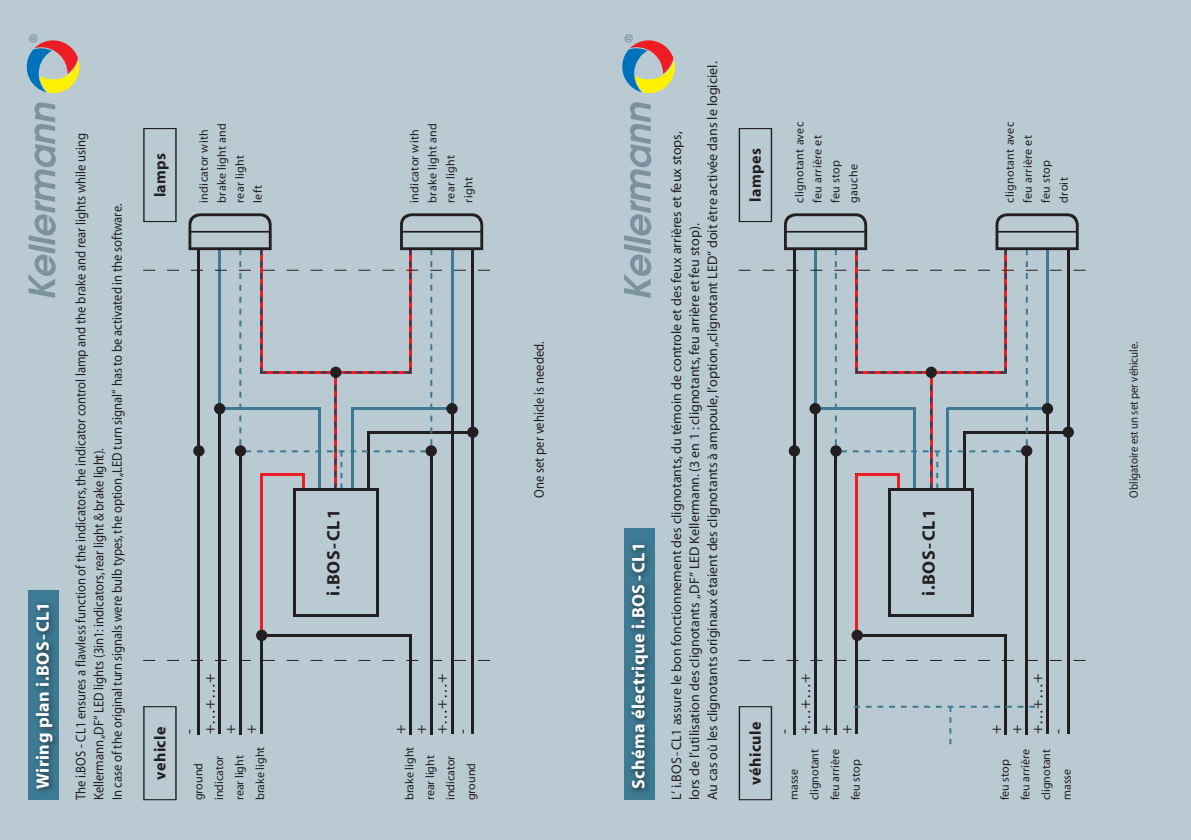
<style>
.page{position:relative;width:1191px;height:840px;background:#fff}
.page>*{position:absolute;margin:0;border:0;box-sizing:border-box;transform-origin:0 0}
.t1{font:700 18px "Myriad";letter-spacing:.025em;color:#fff}
.t2{font:700 18px "Myriad";letter-spacing:.025em;color:#231f20}
.t3{font:16px/20.8px "Myriad";color:#231f20}
.t4{font:700 16px "Myriad";letter-spacing:.025em;color:#231f20}
.t5{font:14px/18px "Myriad";color:#231f20}
.t6{font:14px/18px "Myriad";color:#231f20;scale:.9 1}
.t7{font:12px/18px "Myriad";letter-spacing:.025em;color:#231f20}
.t8{font:12px/20.6px "Myriad";color:#231f20}
.t9{font:12px "Myriad";color:#231f20;scale:.9 1}
</style>
<div class="page">
<div style="left:0;top:0;width:595px;height:839px;background:#bacad2"></div>
<div style="left:28px;top:590px;width:31px;height:209px;background:#3c7b93"></div>
<div style="left:32px;top:599px;width:28px;height:195px;background:#231f20;opacity:.75"></div>
<hr style="left:409px;top:634px;width:2px;height:99px;background:#231f20">
<hr style="left:451px;top:408px;width:2px;height:325px;background:#231f20">
<hr style="left:430px;top:450px;width:2px;height:283px;background:#231f20">
<hr style="left:471px;top:248px;width:3px;height:485px;background:#231f20">
<hr style="left:198px;top:249px;width:2px;height:484px;background:#231f20">
<hr style="left:239px;top:450px;width:3px;height:283px;background:#231f20">
<hr style="left:218px;top:408px;width:3px;height:325px;background:#231f20">
<hr style="left:260px;top:473px;width:2px;height:260px;background:#231f20">
<hr style="left:260px;top:473px;width:2px;height:163px;background:#ee1d23">
<div style="left:256px;top:629px;width:11px;height:11px;background:#231f20;border-radius:50%"></div>
<hr style="left:262px;top:634px;width:148px;height:2px;background:#231f20">
<svg style="left:143px;top:706px;width:34px;height:93px"></svg>
<svg style="left:29px;top:102px;width:27px;height:196px"></svg>
<svg style="left:26px;top:34px;width:54px;height:60px"></svg>
<div style="left:595px;top:0;width:596px;height:839px;background:#bacad2"></div>
<div style="left:624px;top:528px;width:30px;height:271px;background:#3c7b93"></div>
<div style="left:627px;top:540px;width:28px;height:255px;background:#231f20;opacity:.75"></div>
<hr style="left:1004px;top:634px;width:3px;height:99px;background:#231f20">
<hr style="left:1046px;top:408px;width:2px;height:325px;background:#231f20">
<hr style="left:1025px;top:450px;width:2px;height:283px;background:#231f20">
<hr style="left:1067px;top:248px;width:2px;height:485px;background:#231f20">
<hr style="left:793px;top:249px;width:2px;height:484px;background:#231f20">
<hr style="left:835px;top:450px;width:2px;height:283px;background:#231f20">
<hr style="left:814px;top:408px;width:2px;height:325px;background:#231f20">
<hr style="left:855px;top:473px;width:3px;height:260px;background:#231f20">
<hr style="left:855px;top:473px;width:3px;height:163px;background:#ee1d23">
<div style="left:851px;top:629px;width:12px;height:11px;background:#231f20;border-radius:50%"></div>
<hr style="left:858px;top:634px;width:147px;height:2px;background:#231f20">
<svg style="left:738px;top:706px;width:34px;height:93px"></svg>
<svg style="left:624px;top:102px;width:27px;height:196px"></svg>
<svg style="left:622px;top:34px;width:53px;height:60px"></svg>
<svg style="left:854px;top:705px;width:181px;height:38px"></svg>
<svg style="left:738px;top:128px;width:347px;height:361px"></svg>
<div style="left:830px;top:445px;width:11px;height:11px;background:#231f20;border-radius:50%"></div>
<div style="left:1021px;top:445px;width:11px;height:11px;background:#231f20;border-radius:50%"></div>
<div style="left:888px;top:487px;width:86px;height:129px;background:#231f20"></div>
<div style="left:891px;top:491px;width:80px;height:122px;background:#bacad2"></div>
<svg style="left:143px;top:128px;width:347px;height:361px"></svg>
<div style="left:425px;top:445px;width:12px;height:11px;background:#231f20;border-radius:50%"></div>
<div style="left:235px;top:445px;width:11px;height:11px;background:#231f20;border-radius:50%"></div>
<svg style="left:293px;top:487px;width:85px;height:129px"></svg>
<div style="left:296px;top:491px;width:79px;height:122px;background:#bacad2"></div>
<p class="t1" style="left:34px;top:788px;width:189px;rotate:-90deg">Wiring plan i.BOS-CL1</p>
<p class="t6" style="left:73px;top:799px;width:742px;rotate:-90deg">The i.BOS - CL1 ensures a flawless function of the indicators, the indicator control lamp and the brake and rear lights while using<br>Kellermann „DF“ LED lights (3in1: indicators, rear light &amp; brake light).<br>In case of the original turn signals were bulb types, the option „LED turn signal“ has to be activated in the software.</p>
<p class="t4" style="left:152px;top:197px;width:46px;rotate:-90deg">lamps</p>
<p class="t4" style="left:152px;top:779px;width:54px;rotate:-90deg">vehicle</p>
<p class="t5" style="left:668px;top:799px;width:739px;rotate:-90deg">L‘ i.BOS-CL1 assure le bon fonctionnement des clignotants, du témoin de controle et des feux arrières et feux stops,<br>lors de l’utilisation des clignotants „DF“ LED Kellermann. (3 en 1 : clignotants, feu arrière et feu stop).<br>Au cas où les clignotants originaux étaient des clignotants à ampoule, l’option „clignotant LED“ doit être activée dans le logiciel.</p>
<p class="t7" style="left:791px;top:202px;width:82px;rotate:-90deg">clignotant avec feu arrière et feu stop gauche</p>
<p class="t7" style="left:1001px;top:202px;width:82px;rotate:-90deg">clignotant avec feu arrière et feu stop<br>droit</p>
<p class="t7" style="left:195px;top:202px;width:81px;rotate:-90deg">indicator with brake light and rear light<br>left</p>
<p class="t7" style="left:406px;top:202px;width:81px;rotate:-90deg">indicator with brake light and rear light<br>right</p>
<p class="t4" style="left:747px;top:202px;width:55px;rotate:-90deg">lampes</p>
<p class="t6" style="left:531px;top:497px;width:175px;rotate:-90deg">One set per vehicle is needed.</p>
<p class="t2" style="left:324px;top:595px;width:88px;rotate:-90deg">i.BOS-CL1</p>
<p class="t2" style="left:919px;top:595px;width:88px;rotate:-90deg">i.BOS-CL1</p>
<p class="t1" style="left:629px;top:788px;width:248px;rotate:-90deg">Schéma électrique i.BOS - CL1</p>
<p class="t3" style="left:774px;top:733px;width:62px;rotate:-90deg">- +…+…+ +<br>+</p>
<p class="t3" style="left:986px;top:733px;width:62px;rotate:-90deg">+<br>+ +…+…+ -</p>
<p class="t8" style="left:784px;top:799px;width:53px;rotate:-90deg">masse clignotant feu arrière feu stop</p>
<p class="t8" style="left:995px;top:799px;width:53px;rotate:-90deg">feu stop feu arrière clignotant masse</p>
<p class="t3" style="left:179px;top:733px;width:62px;rotate:-90deg">- +…+…+ +<br>+</p>
<p class="t3" style="left:390px;top:733px;width:62px;rotate:-90deg">+<br>+ +…+…+ -</p>
<p class="t8" style="left:189px;top:799px;width:55px;rotate:-90deg">ground indicator rear light brake light</p>
<p class="t8" style="left:399px;top:799px;width:55px;rotate:-90deg">brake light rear light indicator ground</p>
<p class="t4" style="left:747px;top:784px;width:64px;rotate:-90deg">véhicule</p>
<p class="t9" style="left:1127px;top:497px;width:174px;rotate:-90deg">Obligatoire est un set per véhicule.</p>
</div>
